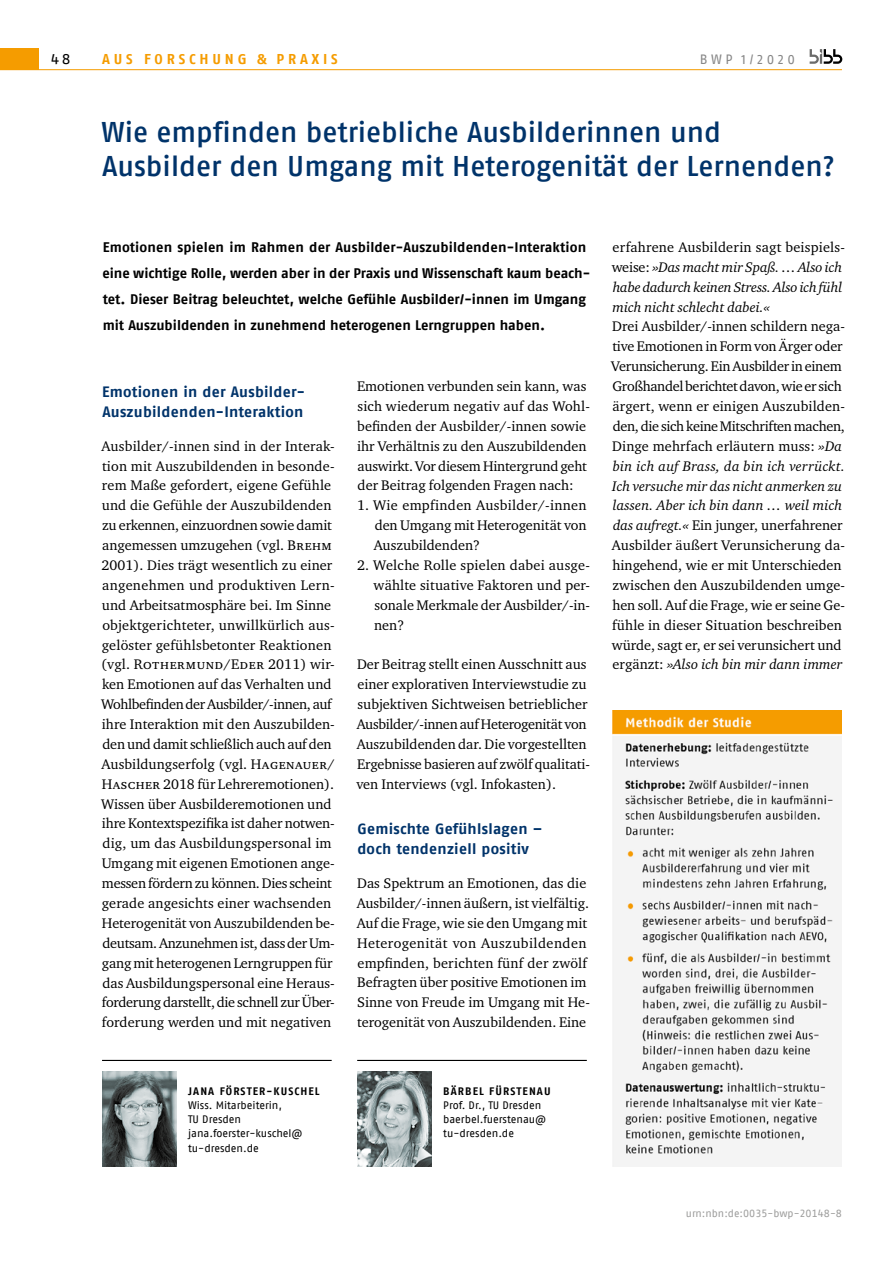
<style>
.page{position:relative;width:893px;height:1263px;background:#fff}
.page>*{position:absolute;margin:0;border:0;box-sizing:border-box;transform-origin:0 0}
.t1{font:500 28.5px/34.5px "Fago Pro";letter-spacing:-.005em;color:#00336a}
.t2{font:700 15px/19.8px "Fago Pro";letter-spacing:.02em;color:#00336a}
.t3{font:15px "Fago Pro";color:#000}
.t4{font:14.25px/20px "Charter ITC Pro";color:#000}
.t5{font:700 14.25px "Fago Pro";letter-spacing:.27em;color:#f59c00}
.t6{font:700 13.8px/26.2px "Fago Pro";color:#000}
.t7{font:13.5px "Fago Pro";color:#878787}
.t8{font:10.8px/14.2px "Fago Pro";letter-spacing:-.005em;color:#000}
.t9{font:10.5px "Fago Pro";color:#9d9d9c}
.s1{font-weight:700}
.s2{font-style:italic}
</style>
<div class="page">
<hr style="left:0;top:69px;width:842px;height:1px;background:#f59c00">
<div style="left:0;top:48px;width:38px;height:22px;background:#f59c00"></div>
<svg style="left:810px;top:49px;width:32px;height:15px"></svg>
<img style="left:102px;top:1071px;width:74px;height:95px">
<hr style="left:102px;top:1060px;width:230px;height:1px;background:#000">
<img style="left:357px;top:1071px;width:75px;height:95px">
<hr style="left:357px;top:1060px;width:230px;height:1px;background:#000">
<img style="left:612px;top:710px;width:230px;height:456px">
<p class="t3" style="left:51px;top:50px;width:21px">48</p>
<p class="t5" style="left:102px;top:50px;width:237px">AUS FORSCHUNG &amp; PRAXIS</p>
<p class="t7" style="left:700px;top:51px;width:97px">BWP 1/2020</p>
<h1 class="t1" style="left:102px;top:114px;width:735px">Wie empfinden betriebliche Ausbilderinnen und<br>Ausbilder den Umgang mit Heterogenität der Lernenden?</h1>
<p class="t6" style="left:102px;top:234px;width:489px">Emotionen spielen im Rahmen der Ausbilder-Auszubildenden-Interaktion eine wichtige Rolle, werden aber in der Praxis und Wissenschaft kaum beach&shy;tet. Dieser Beitrag beleuchtet, welche Gefühle Ausbilder/-innen im Umgang mit Auszubildenden in zunehmend heterogenen Lerngruppen haben.</p>
<p class="t2" style="left:102px;top:382px;width:204px">Emotionen in der Ausbilder-<br>Auszubildenden-Interaktion</p>
<p class="t4" style="left:101px;top:436px;width:235px">Ausbilder/-innen sind in der Interak&shy;tion mit Auszubildenden in besonde&shy;rem Maße gefordert, eigene Gefühle und die Gefühle der Auszubildenden zu erkennen, einzuordnen sowie damit angemessen umzugehen (vgl. Brehm 2001). Dies trägt wesentlich zu einer angenehmen und produktiven Lern&shy;und Arbeitsatmosphäre bei. Im Sinne objektgerichteter, unwillkürlich aus&shy;gelöster gefühlsbetonter Reaktionen (vgl. Rothermund/Eder 2011) wir&shy;ken Emotionen auf das Verhalten und Wohlbefinden der Ausbilder/-innen, auf ihre Interaktion mit den Auszubilden&shy;den und damit schließlich auch auf den Ausbildungserfolg (vgl. Hagenauer/ Hascher 2018 für Lehreremotionen).<br>Wissen über Ausbilderemotionen und ihre Kontextspezifika ist daher notwen&shy;dig, um das Ausbildungspersonal im Umgang mit eigenen Emotionen ange&shy;messen fördern zu können. Dies scheint gerade angesichts einer wachsenden Heterogenität von Auszubildenden be&shy;deutsam. Anzunehmen ist, dass der Um&shy;gang mit heterogenen Lerngruppen für das Ausbildungspersonal eine Heraus&shy;forderung darstellt, die schnell zur Über&shy;forderung werden und mit negativen</p>
<p class="t4" style="left:357px;top:376px;width:234px">Emotionen verbunden sein kann, was sich wiederum negativ auf das Wohl&shy;befinden der Ausbilder/-innen sowie ihr Verhältnis zu den Auszubildenden auswirkt. Vor diesem Hintergrund geht der Beitrag folgenden Fragen nach:</p>
<p class="t4" style="left:374px;top:495px;width:214px;text-align:justify;text-indent:-16px">1. Wie empfinden Ausbilder/-innen den Umgang mit Heterogenität von Auszubildenden?</p>
<p class="t4" style="left:374px;top:555px;width:218px;text-align:justify;text-indent:-16px">2. Welche Rolle spielen dabei ausge&shy;wählte situative Faktoren und per&shy;sonale Merkmale der Ausbilder/-in&shy;nen?</p>
<p class="t4" style="left:356px;top:654px;width:235px">Der Beitrag stellt einen Ausschnitt aus einer explorativen Interviewstudie zu subjektiven Sichtweisen betrieblicher Ausbilder/-innen auf Heterogenität von Auszubildenden dar. Die vorgestellten Ergebnisse basieren auf zwölf qualitati&shy;ven Interviews (vgl. Infokasten).</p>
<p class="t2" style="left:357px;top:819px;width:186px">Gemischte Gefühlslagen – doch tendenziell positiv</p>
<p class="t4" style="left:357px;top:873px;width:235px">Das Spektrum an Emotionen, das die Ausbilder/-innen äußern, ist vielfältig.<br>Auf die Frage, wie sie den Umgang mit Heterogenität von Auszubildenden empfinden, berichten fünf der zwölf Befragten über positive Emotionen im Sinne von Freude im Umgang mit He&shy;terogenität von Auszubildenden. Eine</p>
<p class="t8" style="left:188px;top:1083px;width:133px"><span class="s1">JANA FÖRSTER-KUSCHEL<br></span>Wiss. Mitarbeiterin,<br>TU Dresden jana.foerster-kuschel@ tu-dresden.de</p>
<p class="t8" style="left:443px;top:1083px;width:109px"><span class="s1">BÄRBEL FÜRSTENAU<br></span>Prof. Dr., TU Dresden baerbel.fuerstenau@ tu-dresden.de</p>
<p class="t4" style="left:611px;top:237px;width:235px">erfahrene Ausbilderin sagt beispiels&shy;weise: <span class="s2">»Das macht mir Spaß. … Also ich habe dadurch keinen Stress. Also ich fühl mich nicht schlecht dabei.«<br></span>Drei Ausbilder/-innen schildern nega&shy;tive Emotionen in Form von Ärger oder Verunsicherung. Ein Ausbilder in einem Großhandel berichtet davon, wie er sich ärgert, wenn er einigen Auszubilden&shy;den, die sich keine Mitschriften machen, Dinge mehrfach erläutern muss: <span class="s2">»Da bin ich auf Brass, da bin ich verrückt.<br>Ich versuche mir das nicht anmerken zu lassen. Aber ich bin dann … weil mich das aufregt.«</span> Ein junger, unerfahrener Ausbilder äußert Verunsicherung da&shy;hingehend, wie er mit Unterschieden zwischen den Auszubildenden umge&shy;hen soll. Auf die Frage, wie er seine Ge&shy;fühle in dieser Situation beschreiben würde, sagt er, er sei verunsichert und ergänzt: <span class="s2">»Also ich bin mir dann immer</span></p>
<p class="t9" style="left:686px;top:1207px;width:158px">urn:nbn:de:0035-bwp-20148-8</p>
</div>
